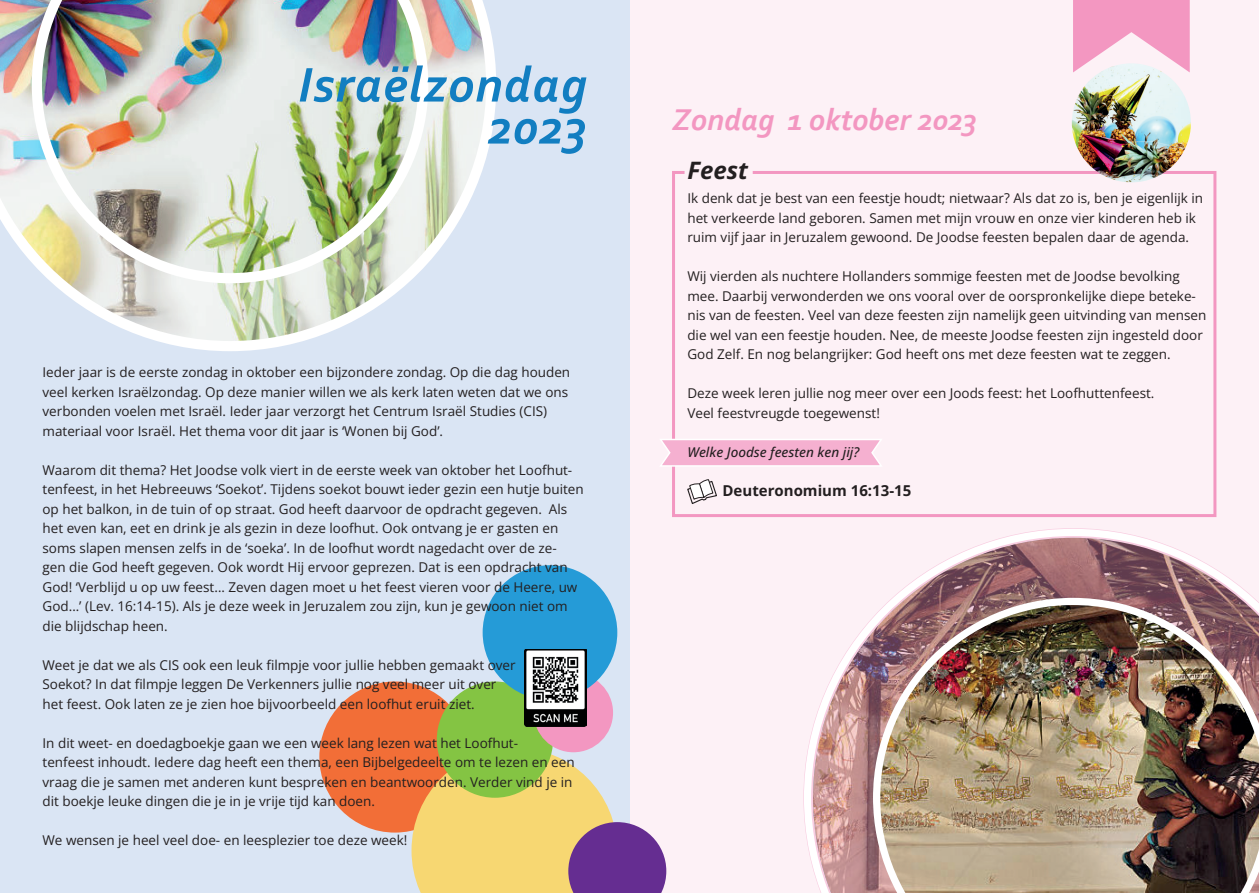
<style>
.page{position:relative;width:1259px;height:893px;background:#fff}
.page>*{position:absolute;margin:0;border:0;box-sizing:border-box;transform-origin:0 0}
.t1{font:italic 700 51px/42px "Corbel";letter-spacing:.02em;color:#127ec1;text-align:right}
.t2{font:italic 700 31.5px "Corbel";color:#f397c1}
.t3{font:italic 700 24px "Open Sans";color:#231f20}
.t4{font:700 15px "Open Sans";color:#231f20}
.t5{font:13.5px/19.5px "Open Sans";color:#231f20}
.t6{font:italic 500 13.5px "Open Sans";color:#231f20}
</style>
<div class="page">
<div style="left:629px;top:0;width:630px;height:893px;background:#fdf1f6"></div>
<div style="left:0;top:0;width:629px;height:893px;background:#dae5f4"></div>
<div style="left:319px;top:681px;width:151px;height:152px;background:#f26e37;border-radius:50%"></div>
<img style="left:0;top:0;width:496px;height:351px">
<div style="left:437px;top:681px;width:116px;height:117px;background:#84c443;border-radius:50%"></div>
<div style="left:534px;top:673px;width:79px;height:79px;background:#f397c1;border-radius:50%"></div>
<div style="left:482px;top:565px;width:135px;height:135px;background:#259bd7;border-radius:50%"></div>
<svg style="left:672px;top:169px;width:545px;height:348px"></svg>
<svg style="left:686px;top:478px;width:32px;height:27px"></svg>
<svg style="left:660px;top:437px;width:224px;height:30px"></svg>
<img style="left:1071px;top:63px;width:120px;height:119px;border-radius:60px">
<svg style="left:1073px;top:0;width:116px;height:72px"></svg>
<svg style="left:411px;top:748px;width:255px;height:145px"></svg>
<img style="left:803px;top:528px;width:456px;height:365px">
<img style="left:524px;top:649px;width:63px;height:77px">
<h1 class="t1" style="left:298px;top:62px;width:290px">Israëlzondag<br>2023</h1>
<p class="t5" style="left:43px;top:362px;width:529px">Ieder jaar is de eerste zondag in oktober een bijzondere zondag. Op die dag houden veel kerken Israëlzondag. Op deze manier willen we als kerk laten weten dat we ons verbonden voelen met Israël. Ieder jaar verzorgt het Centrum Israël Studies (CIS) materiaal voor Israël. Het thema voor dit jaar is ‘Wonen bij God’.</p>
<p class="t5" style="left:43px;top:460px;width:543px">Waarom dit thema? Het Joodse volk viert in de eerste week van oktober het Loofhut&shy;tenfeest, in het Hebreeuws ‘Soekot’. Tijdens soekot bouwt ieder gezin een hutje buiten op het balkon, in de tuin of op straat. God heeft daarvoor de opdracht gegeven. Als het even kan, eet en drink je als gezin in deze loofhut. Ook ontvang je er gasten en soms slapen mensen zelfs in de ‘soeka’. In de loofhut wordt nagedacht over de ze-<br>gen die God heeft gegeven. Ook wordt Hij ervoor geprezen. Dat is een opdracht van God! ‘Verblijd u op uw feest… Zeven dagen moet u het feest vieren voor de Heere, uw God…’ (Lev. 16:14-15). Als je deze week in Jeruzalem zou zijn, kun je gewoon niet om die blijdschap heen.</p>
<p class="t5" style="left:43px;top:655px;width:475px">Weet je dat we als CIS ook een leuk filmpje voor jullie hebben gemaakt over<br>Soekot? In dat filmpje leggen De Verkenners jullie nog veel meer uit over het feest. Ook laten ze je zien hoe bijvoorbeeld een loofhut eruit ziet.</p>
<p class="t5" style="left:43px;top:733px;width:533px">In dit weet- en doedagboekje gaan we een week lang lezen wat het Loofhut-<br>tenfeest inhoudt. Iedere dag heeft een thema, een Bijbelgedeelte om te lezen en een vraag die je samen met anderen kunt bespreken en beantwoorden. Verder vind je in dit boekje leuke dingen die je in je vrije tijd kan doen.</p>
<p class="t5" style="left:43px;top:830px;width:366px">We wensen je heel veel doe- en leesplezier toe deze week!</p>
<h2 class="t2" style="left:672px;top:100px;width:306px">Zondag 1 oktober 2023</h2>
<h3 class="t3" style="left:687px;top:154px;width:62px">Feest</h3>
<p class="t5" style="left:687px;top:188px;width:517px">Ik denk dat je best van een feestje houdt; nietwaar? Als dat zo is, ben je eigenlijk in het verkeerde land geboren. Samen met mijn vrouw en onze vier kinderen heb ik ruim vijf jaar in Jeruzalem gewoond. De Joodse feesten bepalen daar de agenda.</p>
<p class="t5" style="left:687px;top:266px;width:520px">Wij vierden als nuchtere Hollanders sommige feesten met de Joodse bevolking mee. Daarbij verwonderden we ons vooral over de oorspronkelijke diepe beteke&shy;nis van de feesten. Veel van deze feesten zijn namelijk geen uitvinding van mensen die wel van een feestje houden. Nee, de meeste Joodse feesten zijn ingesteld door God Zelf. En nog belangrijker: God heeft ons met deze feesten wat te zeggen.</p>
<p class="t5" style="left:687px;top:383px;width:468px">Deze week leren jullie nog meer over een Joods feest: het Loofhuttenfeest.<br>Veel feestvreugde toegewenst!</p>
<p class="t6" style="left:687px;top:443px;width:173px">Welke Joodse feesten ken jij?</p>
<p class="t4" style="left:722px;top:480px;width:190px">Deuteronomium 16:13-15</p>
</div>
